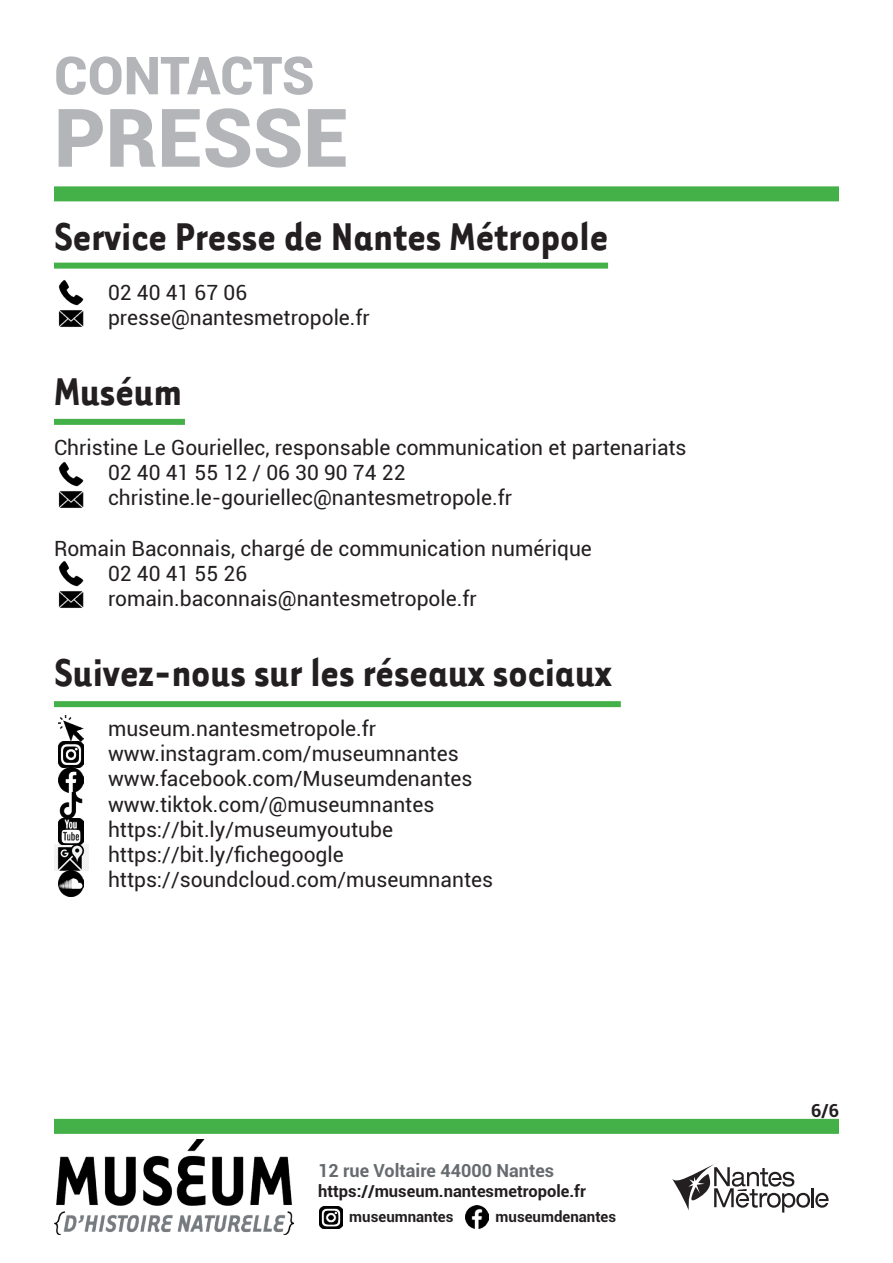
<style>
.page{position:relative;width:893px;height:1263px;background:#fff}
.page>*{position:absolute;margin:0;border:0;box-sizing:border-box;transform-origin:0 0}
.t1{font:900 81px "Roboto";color:#b3b5b8}
.t2{font:900 52.5px "Roboto";letter-spacing:-.01em;color:#b3b5b8}
.t3{font:700 45px "Tarzana Narrow";color:#231f20}
.t4{font:21px/25.2px "Roboto";color:#231f20}
.t5{font:700 18px "Roboto";color:#666b6e}
.t6{font:700 18px "Roboto";color:#231f20}
.t7{font:700 16.5px "Roboto";color:#231f20}
.t8{font:700 15px "Roboto";color:#231f20}
</style>
<div class="page">
<div style="left:54px;top:263px;width:554px;height:6px;background:#44b048"></div>
<svg style="left:672px;top:1164px;width:157px;height:48px"></svg>
<div style="left:54px;top:186px;width:785px;height:15px;background:#44b048"></div>
<img style="left:55px;top:1140px;width:238px;height:95px">
<div style="left:54px;top:1119px;width:785px;height:15px;background:#44b048"></div>
<div style="left:54px;top:419px;width:131px;height:6px;background:#44b048"></div>
<img style="left:58px;top:280px;width:26px;height:47px">
<img style="left:58px;top:461px;width:26px;height:47px">
<img style="left:58px;top:561px;width:26px;height:47px">
<img style="left:319px;top:1206px;width:23px;height:23px">
<img style="left:465px;top:1205px;width:23px;height:23px">
<div style="left:54px;top:701px;width:567px;height:6px;background:#44b048"></div>
<img style="left:58px;top:715px;width:26px;height:130px">
<img style="left:54px;top:845px;width:34px;height:25px">
<img style="left:58px;top:870px;width:26px;height:26px">
<h2 class="t2" style="left:54px;top:38px;width:262px">CONTACTS</h2>
<h1 class="t1" style="left:54px;top:81px;width:296px">PRESSE</h1>
<h3 class="t3" style="left:54px;top:208px;width:556px">Service Presse de Nantes Métropole</h3>
<p class="t4" style="left:108px;top:279px;width:263px">02 40 41 67 06 presse@nantesmetropole.fr</p>
<h3 class="t3" style="left:54px;top:363px;width:129px">Muséum</h3>
<p class="t4" style="left:108px;top:434px;width:580px;text-indent:-54px">Christine Le Gouriellec, responsable communication et partenariats<br>02 40 41 55 12 / 06 30 90 74 22 christine.le-gouriellec@nantesmetropole.fr</p>
<p class="t4" style="left:108px;top:535px;width:485px;text-indent:-54px">Romain Baconnais, chargé de communication numérique<br>02 40 41 55 26 romain.baconnais@nantesmetropole.fr</p>
<h3 class="t3" style="left:54px;top:644px;width:559px">Suivez-nous sur les réseaux sociaux</h3>
<p class="t4" style="left:108px;top:715px;width:387px">museum.nantesmetropole.fr www.instagram.com/museumnantes www.facebook.com/Museumdenantes www.tiktok.com/@museumnantes https://bit.ly/museumyoutube https://bit.ly/fichegoogle https://soundcloud.com/museumnantes</p>
<p class="t5" style="left:318px;top:1158px;width:237px">12 rue Voltaire 44000 Nantes</p>
<p class="t7" style="left:318px;top:1179px;width:269px">https://museum.nantesmetropole.fr</p>
<p class="t8" style="left:349px;top:1205px;width:106px">museumnantes</p>
<p class="t8" style="left:496px;top:1206px;width:122px">museumdenantes</p>
<p class="t6" style="left:811px;top:1098px;width:29px">6/6</p>
</div>
